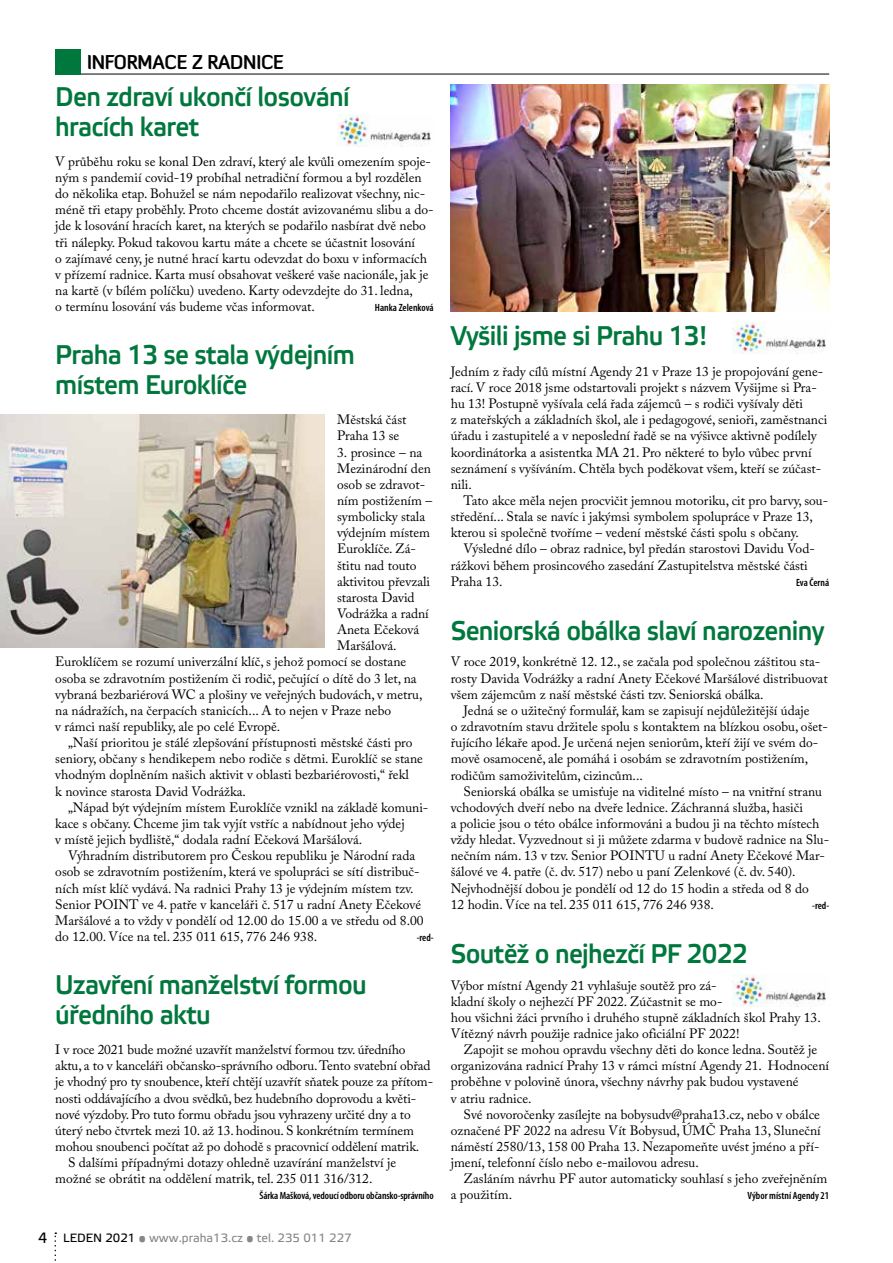
<style>
.page{position:relative;width:893px;height:1263px;background:#fff}
.page>*{position:absolute;margin:0;border:0;box-sizing:border-box;transform-origin:0 0}
.t1{font:700 27px/30px "Elektra Light Pro";letter-spacing:-.025em;color:#00773d;scale:.93 1}
.t2{font:700 19.5px "Diavlo";letter-spacing:-.015em;color:#000;scale:.93 1}
.t3{font:13.5px/16.2px "Adobe Caslon Pro";color:#000}
.t4{font:12px "Elektra Text Pro";color:#878787}
.t5{font:600 condensed 10.5px "Myriad Pro";letter-spacing:-.01em;color:#000}
.s1{font-size:15px;color:#000}
.s2{color:#000}
</style>
<div class="page">
<svg style="left:55px;top:1232px;width:1px;height:29px"></svg>
<hr style="left:55px;top:74px;width:774px;height:1px;background:#000">
<div style="left:55px;top:49px;width:26px;height:25px;background:#00773d"></div>
<img style="left:0;top:414px;width:324px;height:233px">
<img style="left:451px;top:84px;width:378px;height:227px">
<img style="left:733px;top:974px;width:93px;height:32px">
<img style="left:733px;top:321px;width:93px;height:33px">
<img style="left:337px;top:114px;width:94px;height:32px">
<h2 class="t2" style="left:87px;top:50px;width:213px">INFORMACE Z RADNICE</h2>
<h1 class="t1" style="left:55px;top:83px;width:318px">Den zdraví ukončí losování hracích karet</h1>
<p class="t3" style="left:55px;top:153px;width:380px">V průběhu roku se konal Den zdraví, který ale kvůli omezením spoje&shy;ným s pandemií covid-19 probíhal netradiční formou a byl rozdělen do několika etap. Bohužel se nám nepodařilo realizovat všechny, nic&shy;méně tři etapy proběhly. Proto chceme dostát avizovanému slibu a do&shy;jde k losování hracích karet, na kterých se podařilo nasbírat dvě nebo tři nálepky. Pokud takovou kartu máte a chcete se účastnit losování<br>o zajímavé ceny, je nutné hrací kartu odevzdat do boxu v informacích v přízemí radnice. Karta musí obsahovat veškeré vaše nacionále, jak je na kartě (v bílém políčku) uvedeno. Karty odevzdejte do 31. ledna,<br>o termínu losování vás budeme včas informovat.</p>
<p class="t5" style="left:375px;top:302px;width:60px">Hanka Zelenková</p>
<h1 class="t1" style="left:55px;top:341px;width:324px">Praha 13 se stala výdejním místem Euroklíče</h1>
<p class="t3" style="left:337px;top:411px;width:71px">Městská část<br>Praha 13 se</p>
<p class="t3" style="left:337px;top:444px;width:87px">3. prosince – na</p>
<p class="t3" style="left:337px;top:460px;width:95px">Mezinárodní den</p>
<p class="t3" style="left:337px;top:476px;width:90px">osob se zdravot-</p>
<p class="t3" style="left:337px;top:492px;width:97px">ním postižením –</p>
<p class="t3" style="left:337px;top:508px;width:90px">symbolicky stala</p>
<p class="t3" style="left:337px;top:524px;width:95px">výdejním místem</p>
<p class="t3" style="left:337px;top:541px;width:80px">Euroklíče. Zá-</p>
<p class="t3" style="left:337px;top:557px;width:81px">štitu nad touto</p>
<p class="t3" style="left:337px;top:573px;width:95px">aktivitou převzali</p>
<p class="t3" style="left:337px;top:589px;width:79px">starosta David</p>
<p class="t3" style="left:337px;top:605px;width:93px">Vodrážka a radní</p>
<p class="t3" style="left:337px;top:621px;width:84px">Aneta Ečeková</p>
<p class="t3" style="left:337px;top:637px;width:61px">Maršálová.</p>
<p class="t3" style="left:55px;top:654px;width:353px">Euroklíčem se rozumí univerzální klíč, s jehož pomocí se dostane</p>
<p class="t3" style="left:55px;top:670px;width:363px">osoba se zdravotním postižením či rodič, pečující o dítě do 3 let, na</p>
<p class="t3" style="left:55px;top:686px;width:369px">vybraná bezbariérová WC a plošiny ve veřejných budovách, v metru,</p>
<p class="t3" style="left:55px;top:702px;width:337px">na nádražích, na čerpacích stanicích... A to nejen v Praze nebo</p>
<p class="t3" style="left:55px;top:718px;width:227px">v rámci naší republiky, ale po celé Evropě.</p>
<p class="t3" style="left:68px;top:734px;width:346px">„Naší prioritou je stálé zlepšování přístupnosti městské části pro</p>
<p class="t3" style="left:55px;top:750px;width:369px">seniory, občany s hendikepem nebo rodiče s dětmi. Euroklíč se stane</p>
<p class="t3" style="left:55px;top:767px;width:355px">vhodným doplněním našich aktivit v oblasti bezbariérovosti,“ řekl</p>
<p class="t3" style="left:55px;top:783px;width:192px">k novince starosta David Vodrážka.</p>
<p class="t3" style="left:68px;top:799px;width:362px">„Nápad být výdejním místem Euroklíče vznikl na základě komuni-</p>
<p class="t3" style="left:55px;top:815px;width:351px">kace s občany. Chceme jim tak vyjít vstříc a nabídnout jeho výdej</p>
<p class="t3" style="left:55px;top:831px;width:308px">v místě jejich bydliště,“ dodala radní Ečeková Maršálová.</p>
<p class="t3" style="left:68px;top:847px;width:349px">Výhradním distributorem pro Českou republiku je Národní rada</p>
<p class="t3" style="left:55px;top:863px;width:366px">osob se zdravotním postižením, která ve spolupráci se sítí distribuč-</p>
<p class="t3" style="left:55px;top:880px;width:360px">ních míst klíč vydává. Na radnici Prahy 13 je výdejním místem tzv.</p>
<p class="t3" style="left:55px;top:896px;width:367px">Senior POINT ve 4. patře v kanceláři č. 517 u radní Anety Ečekové</p>
<p class="t3" style="left:55px;top:912px;width:370px">Maršálové a to vždy v pondělí od 12.00 do 15.00 a ve středu od 8.00</p>
<p class="t3" style="left:55px;top:928px;width:263px">do 12.00. Více na tel. 235 011 615, 776 246 938.</p>
<p class="t5" style="left:417px;top:932px;width:18px">-red-</p>
<h1 class="t1" style="left:55px;top:971px;width:337px">Uzavření manželství formou úředního aktu</h1>
<p class="t3" style="left:55px;top:1041px;width:352px">I v roce 2021 bude možné uzavřít manželství formou tzv. úředního</p>
<p class="t3" style="left:55px;top:1057px;width:377px">aktu, a to v kanceláři občansko-správního odboru. Tento svatební obřad</p>
<p class="t3" style="left:55px;top:1074px;width:379px">je vhodný pro ty snoubence, kteří chtějí uzavřít sňatek pouze za přítom-</p>
<p class="t3" style="left:55px;top:1090px;width:362px">nosti oddávajícího a dvou svědků, bez hudebního doprovodu a květi-</p>
<p class="t3" style="left:55px;top:1106px;width:357px">nové výzdoby. Pro tuto formu obřadu jsou vyhrazeny určité dny a to</p>
<p class="t3" style="left:55px;top:1122px;width:360px">úterý nebo čtvrtek mezi 10. až 13. hodinou. S konkrétním termínem</p>
<p class="t3" style="left:55px;top:1138px;width:366px">mohou snoubenci počítat až po dohodě s pracovnicí oddělení matrik.</p>
<p class="t3" style="left:68px;top:1154px;width:330px">S dalšími případnými dotazy ohledně uzavírání manželství je</p>
<p class="t3" style="left:55px;top:1170px;width:319px">možné se obrátit na oddělení matrik, tel. 235 011 316/312.</p>
<p class="t5" style="left:259px;top:1190px;width:176px">Šárka Mašková, vedoucí odboru občansko-správního</p>
<p class="t4" style="left:38px;top:1231px;width:315px"><span class="s1">4</span> <span class="s2">LEDEN 2021</span> • www.praha13.cz • tel. 235 011 227</p>
<h1 class="t1" style="left:451px;top:322px;width:277px">Vyšili jsme si Prahu 13!</h1>
<p class="t3" style="left:451px;top:363px;width:378px">Jedním z řady cílů místní Agendy 21 v Praze 13 je propojování gene&shy;rací. V roce 2018 jsme odstartovali projekt s názvem Vyšijme si Pra&shy;hu 13! Postupně vyšívala celá řada zájemců – s rodiči vyšívaly děti<br>z mateřských a základních škol, ale i pedagogové, senioři, zaměstnanci úřadu i zastupitelé a v neposlední řadě se na výšivce aktivně podílely koordinátorka a asistentka MA 21. Pro některé to bylo vůbec první seznámení s vyšíváním. Chtěla bych poděkovat všem, kteří se zúčast&shy;nili.</p>
<p class="t3" style="left:451px;top:492px;width:379px;text-indent:13px">Tato akce měla nejen procvičit jemnou motoriku, cit pro barvy, sou&shy;středění... Stala se navíc i jakýmsi symbolem spolupráce v Praze 13, kterou si společně tvoříme – vedení městské části spolu s občany.</p>
<p class="t3" style="left:451px;top:541px;width:366px;text-indent:13px">Výsledné dílo – obraz radnice, byl předán starostovi Davidu Vod&shy;rážkovi během prosincového zasedání Zastupitelstva městské části<br>Praha 13.</p>
<p class="t5" style="left:796px;top:576px;width:35px">Eva Černá</p>
<h1 class="t1" style="left:451px;top:616px;width:404px">Seniorská obálka slaví narozeniny</h1>
<p class="t3" style="left:451px;top:654px;width:378px">V roce 2019, konkrétně 12. 12., se začala pod společnou záštitou sta&shy;rosty Davida Vodrážky a radní Anety Ečekové Maršálové distribuovat všem zájemcům z naší městské části tzv. Seniorská obálka.</p>
<p class="t3" style="left:451px;top:702px;width:379px;text-indent:13px">Jedná se o užitečný formulář, kam se zapisují nejdůležitější údaje<br>o zdravotním stavu držitele spolu s kontaktem na blízkou osobu, ošet&shy;řujícího lékaře apod. Je určená nejen seniorům, kteří žijí ve svém do&shy;mově osamoceně, ale pomáhá i osobám se zdravotním postižením, rodičům samoživitelům, cizincům...</p>
<p class="t3" style="left:451px;top:783px;width:380px;text-indent:13px">Seniorská obálka se umisťuje na viditelné místo – na vnitřní stranu vchodových dveří nebo na dveře lednice. Záchranná služba, hasiči<br>a policie jsou o této obálce informováni a budou ji na těchto místech vždy hledat. Vyzvednout si ji můžete zdarma v budově radnice na Slu&shy;nečním nám. 13 v tzv. Senior POINTU u radní Anety Ečekové Mar&shy;šálové ve 4. patře (č. dv. 517) nebo u paní Zelenkové (č. dv. 540).<br>Nejvhodnější dobou je pondělí od 12 do 15 hodin a středa od 8 do<br>12 hodin. Více na tel. 235 011 615, 776 246 938.</p>
<p class="t5" style="left:812px;top:899px;width:18px">-red-</p>
<h1 class="t1" style="left:451px;top:939px;width:321px">Soutěž o nejhezčí PF 2022</h1>
<p class="t3" style="left:451px;top:977px;width:371px">Výbor místní Agendy 21 vyhlašuje soutěž pro zá-<br>kladní školy o nejhezčí PF 2022. Zúčastnit se mo-<br>hou všichni žáci prvního i druhého stupně základních škol Prahy 13.<br>Vítězný návrh použije radnice jako oficiální PF 2022!</p>
<p class="t3" style="left:451px;top:1041px;width:380px;text-indent:13px">Zapojit se mohou opravdu všechny děti do konce ledna. Soutěž je organizována radnicí Prahy 13 v rámci místní Agendy 21. Hodnocení proběhne v polovině února, všechny návrhy pak budou vystavené<br>v atriu radnice.</p>
<p class="t3" style="left:451px;top:1106px;width:372px;text-align:justify;text-indent:13px">Své novoročenky zasílejte na bobysudv@praha13.cz, nebo v obálce označené PF 2022 na adresu Vít Bobysud, ÚMČ Praha 13, Sluneční náměstí 2580/13, 158 00 Praha 13. Nezapomeňte uvést jméno a pří&shy;jmení, telefonní číslo nebo e-mailovou adresu.</p>
<p class="t3" style="left:451px;top:1170px;width:378px;text-indent:13px">Zasláním návrhu PF autor automaticky souhlasí s jeho zveřejněním a použitím.</p>
<p class="t5" style="left:748px;top:1190px;width:83px">Výbor místní Agendy 21</p>
</div>
